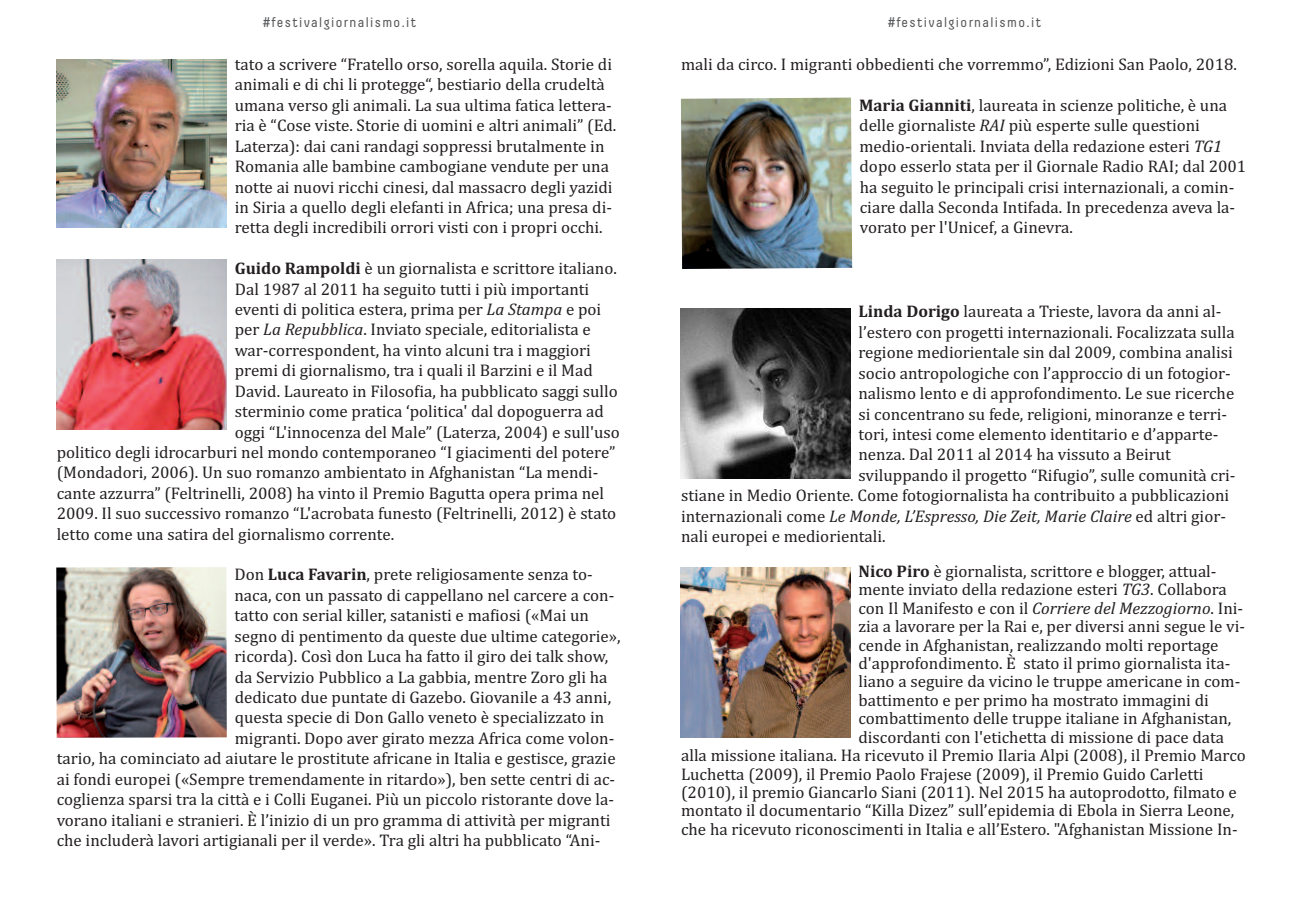
<style>
.page{position:relative;width:1304px;height:908px;background:#fff}
.page>*{position:absolute;margin:0;border:0;box-sizing:border-box;transform-origin:0 0}
.t1{font:17px/20.4px "Cambria";color:#231f20}
.t2{font:italic 17px "Cambria";color:#231f20}
.t3{font:14px "Decima Pro";letter-spacing:.1em;color:#57585a}
.s1{font-weight:700}
.s2{font-style:italic}
.s3{font-style:normal}
</style>
<div class="page">
<img style="left:57px;top:59px;width:170px;height:168px">
<img style="left:57px;top:259px;width:170px;height:170px">
<img style="left:680px;top:308px;width:170px;height:170px">
<img style="left:680px;top:567px;width:170px;height:170px">
<img style="left:681px;top:97px;width:171px;height:172px">
<img style="left:56px;top:567px;width:171px;height:170px">
<p class="t3" style="left:263px;top:15px;width:155px">#festivalgiornalismo.it</p>
<p class="t3" style="left:888px;top:15px;width:155px">#festivalgiornalismo.it</p>
<p class="t1" style="left:235px;top:54px;width:383px">tato a scrivere “Fratello orso, sorella aquila. Storie di animali e di chi li protegge“, bestiario della crudeltà umana verso gli animali. La sua ultima fatica lettera&shy;ria è “Cose viste. Storie di uomini e altri animali” (Ed.<br>Laterza): dai cani randagi soppressi brutalmente in Romania alle bambine cambogiane vendute per una notte ai nuovi ricchi cinesi, dal massacro degli yazidi in Siria a quello degli elefanti in Africa; una presa di&shy;retta degli incredibili orrori visti con i propri occhi.</p>
<p class="t1" style="left:235px;top:258px;width:384px"><span class="s1">Guido Rampoldi</span> è un giornalista e scrittore italiano.</p>
<p class="t1" style="left:235px;top:278px;width:356px">Dal 1987 al 2011 ha seguito tutti i più importanti</p>
<p class="t1" style="left:235px;top:299px;width:368px">eventi di politica estera, prima per <span class="s2">La Stampa</span> e poi</p>
<p class="t1" style="left:235px;top:319px;width:358px">per <span class="s2">La Repubblica</span>. Inviato speciale, editorialista e</p>
<p class="t1" style="left:235px;top:339px;width:358px">war-correspondent, ha vinto alcuni tra i maggiori</p>
<p class="t1" style="left:235px;top:360px;width:360px">premi di giornalismo, tra i quali il Barzini e il Mad</p>
<p class="t1" style="left:235px;top:380px;width:385px">David. Laureato in Filosofia, ha pubblicato saggi sullo</p>
<p class="t1" style="left:235px;top:401px;width:371px">sterminio come pratica ‘politica' dal dopoguerra ad</p>
<p class="t1" style="left:235px;top:421px;width:386px">oggi “L'innocenza del Male” (Laterza, 2004) e sull'uso</p>
<p class="t1" style="left:57px;top:441px;width:560px">politico degli idrocarburi nel mondo contemporaneo “I giacimenti del potere”</p>
<p class="t1" style="left:57px;top:462px;width:543px">(Mondadori, 2006). Un suo romanzo ambientato in Afghanistan “La mendi-</p>
<p class="t1" style="left:57px;top:482px;width:549px">cante azzurra” (Feltrinelli, 2008) ha vinto il Premio Bagutta opera prima nel</p>
<p class="t1" style="left:57px;top:503px;width:561px">2009. Il suo successivo romanzo “L'acrobata funesto (Feltrinelli, 2012) è stato</p>
<p class="t1" style="left:57px;top:523px;width:339px">letto come una satira del giornalismo corrente.</p>
<p class="t1" style="left:234px;top:564px;width:360px">Don <span class="s1">Luca Favarin</span>, prete religiosamente senza to-</p>
<p class="t1" style="left:234px;top:584px;width:381px">naca, con un passato di cappellano nel carcere a con-</p>
<p class="t1" style="left:235px;top:605px;width:356px">tatto con serial killer, satanisti e mafiosi («Mai un</p>
<p class="t1" style="left:235px;top:625px;width:388px">segno di pentimento da queste due ultime categorie»,</p>
<p class="t1" style="left:235px;top:645px;width:375px">ricorda). Così don Luca ha fatto il giro dei talk show,</p>
<p class="t1" style="left:235px;top:666px;width:374px">da Servizio Pubblico a La gabbia, mentre Zoro gli ha</p>
<p class="t1" style="left:235px;top:686px;width:378px">dedicato due puntate di Gazebo. Giovanile a 43 anni,</p>
<p class="t1" style="left:235px;top:707px;width:371px">questa specie di Don Gallo veneto è specializzato in</p>
<p class="t1" style="left:235px;top:727px;width:381px">migranti. Dopo aver girato mezza Africa come volon-</p>
<p class="t1" style="left:57px;top:747px;width:560px">tario, ha cominciato ad aiutare le prostitute africane in Italia e gestisce, grazie</p>
<p class="t1" style="left:57px;top:768px;width:560px">ai fondi europei («Sempre tremendamente in ritardo»), ben sette centri di ac-</p>
<p class="t1" style="left:57px;top:788px;width:559px">coglienza sparsi tra la città e i Colli Euganei. Più un piccolo ristorante dove la-</p>
<p class="t1" style="left:57px;top:809px;width:555px">vorano italiani e stranieri. È l’inizio di un pro gramma di attività per migranti</p>
<p class="t1" style="left:57px;top:829px;width:545px">che includerà lavori artigianali per il verde». Tra gli altri ha pubblicato “Ani-</p>
<p class="t1" style="left:681px;top:54px;width:557px">mali da circo. I migranti obbedienti che vorremmo”, Edizioni San Paolo, 2018.</p>
<p class="t1" style="left:859px;top:95px;width:389px"><span class="s1">Maria Gianniti</span>, laureata in scienze politiche, è una delle giornaliste <span class="s2">RAI</span> più esperte sulle questioni medio-orientali. Inviata della redazione esteri <span class="s2">TG1 </span>dopo esserlo stata per il Giornale Radio RAI; dal 2001 ha seguito le principali crisi internazionali, a comin&shy;ciare dalla Seconda Intifada. In precedenza aveva la&shy;vorato per l'Unicef, a Ginevra.</p>
<p class="t1" style="left:858px;top:301px;width:364px"><span class="s1">Linda Dorigo</span> laureata a Trieste, lavora da anni al-</p>
<p class="t1" style="left:858px;top:321px;width:378px">l’estero con progetti internazionali. Focalizzata sulla</p>
<p class="t1" style="left:858px;top:342px;width:376px">regione mediorientale sin dal 2009, combina analisi</p>
<p class="t1" style="left:858px;top:362px;width:374px">socio antropologiche con l’approccio di un fotogior-</p>
<p class="t1" style="left:858px;top:383px;width:377px">nalismo lento e di approfondimento. Le sue ricerche</p>
<p class="t1" style="left:858px;top:403px;width:370px">si concentrano su fede, religioni, minoranze e terri-</p>
<p class="t1" style="left:858px;top:423px;width:361px">tori, intesi come elemento identitario e d’apparte-</p>
<p class="t1" style="left:858px;top:444px;width:314px">nenza. Dal 2011 al 2014 ha vissuto a Beirut</p>
<p class="t1" style="left:858px;top:464px;width:379px">sviluppando il progetto “Rifugio”, sulle comunità cri-</p>
<p class="t1" style="left:681px;top:485px;width:550px">stiane in Medio Oriente. Come fotogiornalista ha contribuito a pubblicazioni</p>
<p class="t2" style="left:681px;top:505px;width:546px"><span class="s3">internazionali come</span> Le Monde, L’Espresso, Die Zeit, Marie Claire <span class="s3">ed altri gior-</span></p>
<p class="t1" style="left:681px;top:525px;width:206px">nali europei e mediorientali.</p>
<p class="t1" style="left:858px;top:560px;width:360px"><span class="s1">Nico Piro</span> è giornalista, scrittore e blogger, attual-</p>
<p class="t1" style="left:858px;top:579px;width:370px">mente inviato della redazione esteri <span class="s2">TG3</span>. Collabora</p>
<p class="t1" style="left:858px;top:597px;width:386px">con Il Manifesto e con il <span class="s2">Corriere del Mezzogiorno</span>. Ini-</p>
<p class="t1" style="left:858px;top:615px;width:388px">zia a lavorare per la Rai e, per diversi anni segue le vi-</p>
<p class="t1" style="left:858px;top:634px;width:362px">cende in Afghanistan, realizzando molti reportage</p>
<p class="t1" style="left:858px;top:652px;width:373px">d'approfondimento. È stato il primo giornalista ita-</p>
<p class="t1" style="left:858px;top:671px;width:383px">liano a seguire da vicino le truppe americane in com-</p>
<p class="t1" style="left:858px;top:689px;width:352px">battimento e per primo ha mostrato immagini di</p>
<p class="t1" style="left:858px;top:707px;width:374px">combattimento delle truppe italiane in Afghanistan,</p>
<p class="t1" style="left:858px;top:726px;width:367px">discordanti con l'etichetta di missione di pace data</p>
<p class="t1" style="left:681px;top:744px;width:566px">alla missione italiana. Ha ricevuto il Premio Ilaria Alpi (2008), il Premio Marco</p>
<p class="t1" style="left:681px;top:763px;width:524px">Luchetta (2009), il Premio Paolo Frajese (2009), il Premio Guido Carletti</p>
<p class="t1" style="left:681px;top:781px;width:557px">(2010), il premio Giancarlo Siani (2011). Nel 2015 ha autoprodotto, filmato e</p>
<p class="t1" style="left:681px;top:799px;width:555px">montato il documentario “Killa Dizez” sull’epidemia di Ebola in Sierra Leone,</p>
<p class="t1" style="left:681px;top:818px;width:558px">che ha ricevuto riconoscimenti in Italia e all’Estero. "Afghanistan Missione In-</p>
</div>
